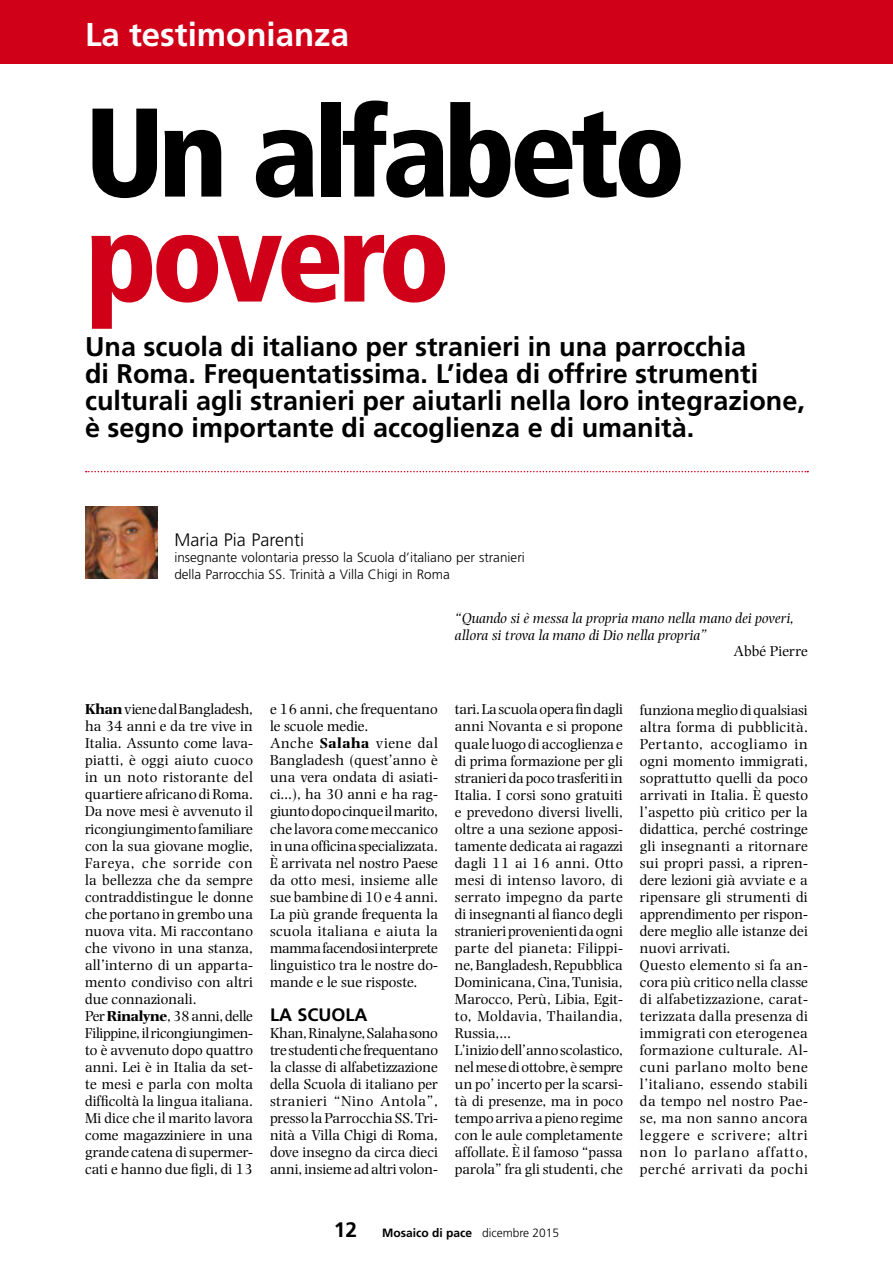
<style>
.page{position:relative;width:893px;height:1263px;background:#fff}
.page>*{position:absolute;margin:0;border:0;box-sizing:border-box;transform-origin:0 0}
.t1{font:900 condensed 126px "Frutiger LT Std";letter-spacing:-.05em;color:#000}
.t2{font:900 condensed 126px "Frutiger LT Std";letter-spacing:-.05em;color:#d10019}
.t3{font:700 33px "Frutiger LT Std";color:#fff}
.t4{font:700 27px/27px "Frutiger LT Std";color:#000}
.t5{font:700 21px "Frutiger LT Std";color:#000}
.t6{font:300 18px "Frutiger LT Std";color:#000}
.t7{font:700 18px "Frutiger LT Std";color:#000}
.t8{font:15px/17px "Photina MT Std";color:#000}
.t9{font:15px/17px "Photina MT Std";letter-spacing:.02em;color:#000}
.t10{font:italic 15px/16.5px "Photina MT Std";color:#000}
.t11{font:300 13.5px/16.5px "Frutiger LT Std";color:#000}
.t12{font:700 12px "Frutiger LT Std";color:#000}
.s1{font-weight:700}
.s2{font-weight:300}
</style>
<div class="page">
<div style="left:0;top:0;width:893px;height:64px;background:#d10019"></div>
<svg style="left:86px;top:471px;width:722px;height:1px"></svg>
<img style="left:85px;top:506px;width:72px;height:73px">
<h2 class="t3" style="left:85px;top:15px;width:266px">La testimonianza</h2>
<h1 class="t1" style="left:85px;top:77px;width:602px">Un alfabeto</h1>
<h1 class="t2" style="left:85px;top:182px;width:367px">povero</h1>
<h3 class="t4" style="left:85px;top:333px;width:721px">Una scuola di italiano per stranieri in una parrocchia<br>di Roma. Frequentatissima. L’idea di offrire strumenti culturali agli stranieri per aiutarli nella loro integrazione, è segno importante di accoglienza e di umanità.</h3>
<p class="t6" style="left:174px;top:529px;width:131px">Maria Pia Parenti</p>
<p class="t11" style="left:174px;top:549px;width:352px">insegnante volontaria presso la Scuola d’italiano per stranieri della Parrocchia SS. Trinità a Villa Chigi in Roma</p>
<p class="t10" style="left:455px;top:610px;width:341px">“Quando si è messa la propria mano nella mano dei poveri, allora si trova la mano di Dio nella propria”</p>
<p class="t8" style="left:734px;top:643px;width:76px">Abbé Pierre</p>
<p class="t8" style="left:85px;top:701px;width:170px"><span class="s1">Khan</span> viene dal Bangladesh, ha 34 anni e da tre vive in<br>Italia. Assunto come lava&shy;piatti, è oggi aiuto cuoco in un noto ristorante del quartiere africano di Roma.<br>Da nove mesi è avvenuto il ricongiungimento familiare con la sua giovane moglie,<br>Fareya, che sorride con la bellezza che da sempre contraddistingue le donne che portano in grembo una nuova vita. Mi raccontano che vivono in una stanza, all’interno di un apparta&shy;mento condiviso con altri due connazionali.<br>Per <span class="s1">Rinalyne</span>, 38 anni, delle<br>Filippine, il ricongiungimen&shy;to è avvenuto dopo quattro anni. Lei è in Italia da set&shy;te mesi e parla con molta difficoltà la lingua italiana.<br>Mi dice che il marito lavora come magazziniere in una grande catena di supermer&shy;cati e hanno due figli, di 13</p>
<p class="t8" style="left:270px;top:701px;width:170px">e 16 anni, che frequentano le scuole medie.<br>Anche <span class="s1">Salaha</span> viene dal<br>Bangladesh (quest’anno è una vera ondata di asiati&shy;ci…), ha 30 anni e ha rag&shy;giunto dopo cinque il marito, che lavora come meccanico in una officina specializzata.<br>È arrivata nel nostro Paese da otto mesi, insieme alle sue bambine di 10 e 4 anni.<br>La più grande frequenta la scuola italiana e aiuta la mamma facendosi interprete linguistico tra le nostre do&shy;mande e le sue risposte.</p>
<p class="t7" style="left:270px;top:1004px;width:40px">La scuola</p>
<p class="t8" style="left:270px;top:1024px;width:170px;text-align:justify">Khan, Rinalyne, Salaha sono tre studenti che frequentano la classe di alfabetizzazione della Scuola di italiano per stranieri “Nino Antola”, presso la Parrocchia SS. Tri&shy;nità a Villa Chigi di Roma, dove insegno da circa dieci anni, insieme ad altri volon-</p>
<p class="t8" style="left:455px;top:701px;width:170px">tari. La scuola opera fin dagli anni Novanta e si propone quale luogo di accoglienza e di prima formazione per gli stranieri da poco trasferiti in<br>Italia. I corsi sono gratuiti e prevedono diversi livelli, oltre a una sezione apposi&shy;tamente dedicata ai ragazzi dagli 11 ai 16 anni. Otto mesi di intenso lavoro, di serrato impegno da parte di insegnanti al fianco degli stranieri provenienti da ogni parte del pianeta: Filippi&shy;ne, Bangladesh, Repubblica<br>Dominicana, Cina, Tunisia,<br>Marocco, Perù, Libia, Egit&shy;to, Moldavia, Thailandia,<br>Russia,…<br>L’inizio dell’anno scolastico, nel mese di ottobre, è sempre un po’ incerto per la scarsi&shy;tà di presenze, ma in poco tempo arriva a pieno regime con le aule completamente affollate. È il famoso “passa parola” fra gli studenti, che</p>
<p class="t9" style="left:640px;top:701px;width:170px">funziona meglio di qualsiasi altra forma di pubblicità.<br>Pertanto, accogliamo in ogni momento immigrati, soprattutto quelli da poco arrivati in Italia. È questo l’aspetto più critico per la didattica, perché costringe gli insegnanti a ritornare sui propri passi, a ripren&shy;dere lezioni già avviate e a ripensare gli strumenti di apprendimento per rispon&shy;dere meglio alle istanze dei nuovi arrivati.<br>Questo elemento si fa an&shy;cora più critico nella classe di alfabetizzazione, carat&shy;terizzata dalla presenza di immigrati con eterogenea formazione culturale. Al&shy;cuni parlano molto bene l’italiano, essendo stabili da tempo nel nostro Pae&shy;se, ma non sanno ancora leggere e scrivere; altri non lo parlano affatto, perché arrivati da pochi</p>
<h3 class="t5" style="left:334px;top:1217px;width:25px">12</h3>
<p class="t12" style="left:382px;top:1226px;width:179px">Mosaico di pace <span class="s2">dicembre 2015</span></p>
</div>
